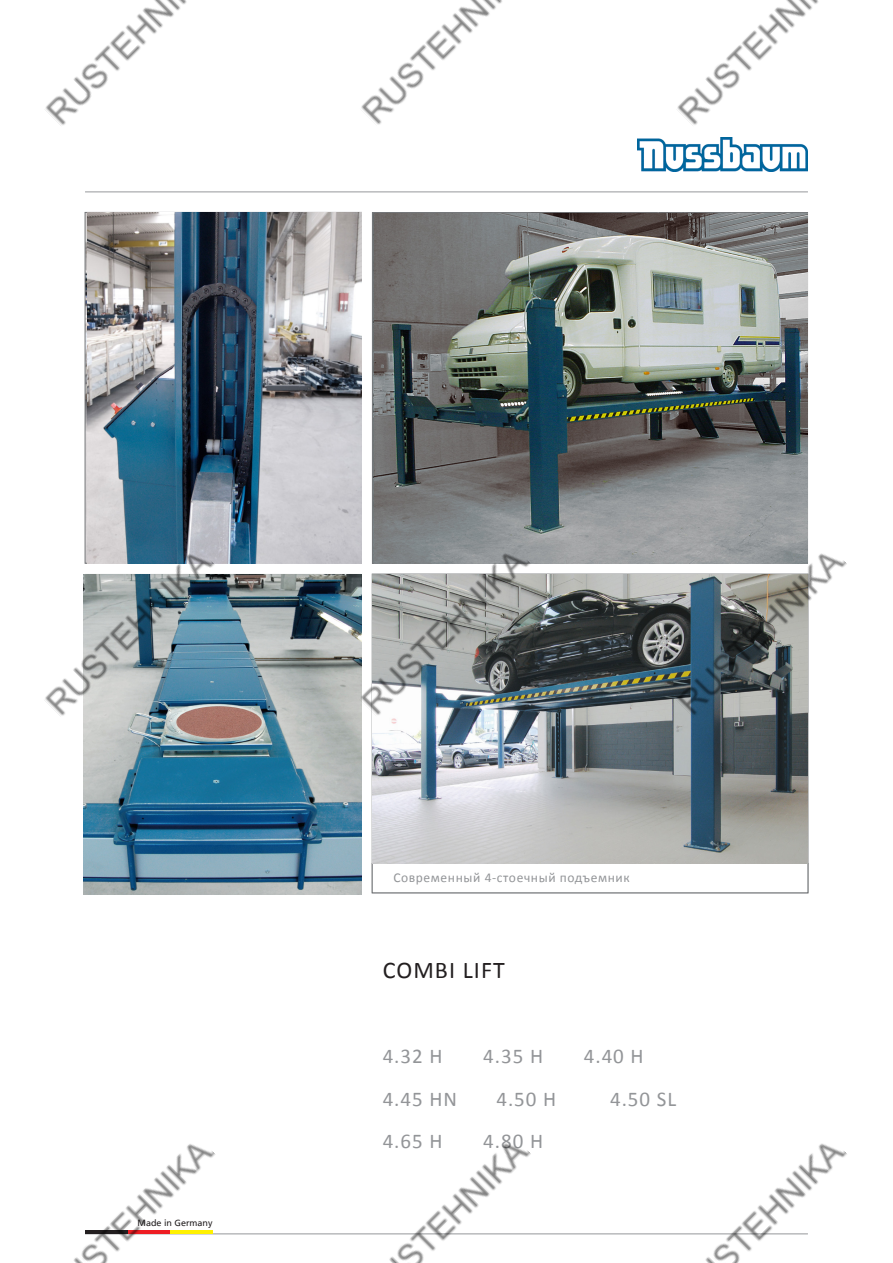
<style>
.page{position:relative;width:893px;height:1263px;background:#fff}
.page>*{position:absolute;margin:0;border:0;box-sizing:border-box;transform-origin:0 0}
.Titelheadline_blau{font:24px "Calibri";letter-spacing:.045em;color:#231f20}
.Titelheadline_grau{font:21px "Calibri";letter-spacing:.045em;color:#939598}
.Bildunterschrift_Tit{font:13.5px "Calibri";letter-spacing:.045em;color:#939598}
.t1{font:9px "Frutiger LT";color:#231f20}
</style>
<div class="page">
<hr style="left:85px;top:1233px;width:723px;height:1px;background:#96989b">
<hr style="left:85px;top:191px;width:723px;height:1px;background:#96989b">
<img style="left:638px;top:138px;width:170px;height:33px">
<div style="left:372px;top:863px;width:436px;height:30px;background:#fff;border:1px solid #76787b"></div>
<img style="left:374px;top:213px;width:434px;height:350px">
<img style="left:87px;top:213px;width:274px;height:350px">
<img style="left:373px;top:574px;width:435px;height:289px">
<img style="left:84px;top:575px;width:277px;height:319px">
<img style="left:45px;top:0;width:142px;height:126px">
<img style="left:361px;top:0;width:141px;height:125px">
<img style="left:677px;top:0;width:142px;height:125px">
<img style="left:45px;top:542px;width:174px;height:179px">
<img style="left:356px;top:542px;width:179px;height:179px">
<img style="left:672px;top:542px;width:175px;height:179px">
<img style="left:73px;top:1144px;width:147px;height:119px">
<img style="left:356px;top:1143px;width:179px;height:120px">
<img style="left:672px;top:1143px;width:175px;height:120px">
<p class="t1" style="left:138px;top:1217px;width:77px">Made in Germany</p>
<p class="Bildunterschrift_Tit" style="left:393px;top:869px;width:238px">Современный 4-стоечный подъемник</p>
<p class="Titelheadline_blau" style="left:383px;top:955px;width:124px">COMBI LIFT</p>
<p class="Titelheadline_grau" style="left:383px;top:1043px;width:61px">4.32 H</p>
<p class="Titelheadline_grau" style="left:483px;top:1043px;width:61px">4.35 H</p>
<p class="Titelheadline_grau" style="left:584px;top:1043px;width:61px">4.40 H</p>
<p class="Titelheadline_grau" style="left:383px;top:1085px;width:76px">4.45 HN</p>
<p class="Titelheadline_grau" style="left:496px;top:1085px;width:61px">4.50 H</p>
<p class="Titelheadline_grau" style="left:610px;top:1085px;width:68px">4.50 SL</p>
<p class="Titelheadline_grau" style="left:383px;top:1128px;width:61px">4.65 H</p>
<p class="Titelheadline_grau" style="left:483px;top:1128px;width:61px">4.80 H</p>
</div>
